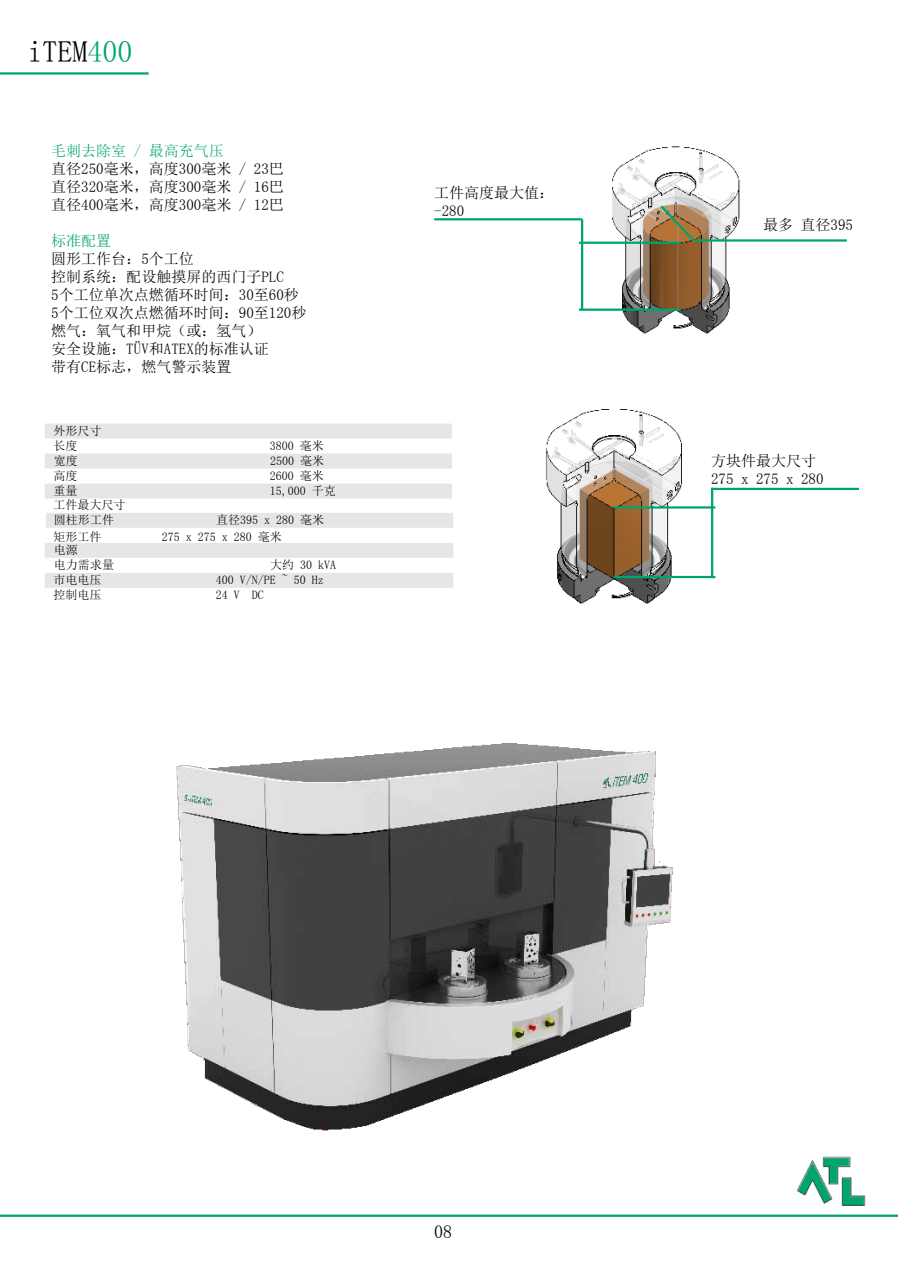
<style>
.page{position:relative;width:898px;height:1272px;background:#fff}
.page>*{position:absolute;margin:0;border:0;box-sizing:border-box;transform-origin:0 0}
.t1{font:30px "Sim Sun";color:#000}
.t2{font:18px "Sim Sun";color:#000}
.t3{font:15px/18px "Sim Sun";color:#000}
.t4{font:15px "Sim Sun";color:#00a56d}
.t5{font:12px/15px "Sim Sun";color:#000}
.s1{color:#00a56d}
</style>
<div class="page">
<img style="left:796px;top:1156px;width:70px;height:50px">
<hr style="left:0;top:1214px;width:897px;height:2px;background:#00a56d">
<hr style="left:0;top:72px;width:149px;height:3px;background:#00a56d">
<img style="left:612px;top:146px;width:140px;height:188px">
<svg style="left:658px;top:203px;width:38px;height:41px"></svg>
<hr style="left:692px;top:239px;width:154px;height:2px;background:#00a56d">
<hr style="left:578px;top:241px;width:102px;height:3px;background:#00a56d">
<hr style="left:578px;top:308px;width:102px;height:3px;background:#00a56d">
<hr style="left:580px;top:219px;width:3px;height:91px;background:#00a56d">
<hr style="left:434px;top:218px;width:148px;height:2px;background:#00a56d">
<img style="left:545px;top:409px;width:174px;height:195px">
<hr style="left:613px;top:506px;width:102px;height:2px;background:#00a56d">
<hr style="left:613px;top:576px;width:102px;height:2px;background:#00a56d">
<hr style="left:710px;top:488px;width:3px;height:90px;background:#00a56d">
<hr style="left:710px;top:488px;width:148px;height:2px;background:#00a56d">
<img style="left:176px;top:743px;width:497px;height:388px">
<div style="left:45px;top:423px;width:407px;height:15px;background:#e6e6e6"></div>
<div style="left:45px;top:453px;width:407px;height:15px;background:#e6e6e6"></div>
<div style="left:45px;top:483px;width:407px;height:15px;background:#e6e6e6"></div>
<div style="left:46px;top:513px;width:407px;height:15px;background:#e6e6e6"></div>
<div style="left:45px;top:543px;width:408px;height:15px;background:#e6e6e6"></div>
<div style="left:45px;top:573px;width:408px;height:15px;background:#e6e6e6"></div>
<h1 class="t1" style="left:28px;top:36px;width:106px">iTEM<span class="s1">400</span></h1>
<p class="t4" style="left:51px;top:143px;width:174px">毛刺去除室 / 最高充气压</p>
<p class="t3" style="left:51px;top:159px;width:234px;text-align:justify">直径250毫米，高度300毫米 / 23巴直径320毫米，高度300毫米 / 16巴直径400毫米，高度300毫米 / 12巴</p>
<p class="t4" style="left:51px;top:233px;width:61px">标准配置</p>
<p class="t3" style="left:51px;top:249px;width:256px">圆形工作台：5个工位<br>控制系统：配设触摸屏的西门子PLC<br>5个工位单次点燃循环时间：30至60秒<br>5个工位双次点燃循环时间：90至120秒燃气：氧气和甲烷（或：氢气）<br>安全设施：TÜV和ATEX的标准认证<br>带有CE标志，燃气警示装置</p>
<p class="t5" style="left:54px;top:423px;width:49px">外形尺寸长度</p>
<p class="t5" style="left:270px;top:438px;width:55px">3800 毫米</p>
<p class="t5" style="left:54px;top:453px;width:25px">宽度</p>
<p class="t5" style="left:270px;top:453px;width:55px">2500 毫米</p>
<p class="t5" style="left:54px;top:468px;width:25px">高度</p>
<p class="t5" style="left:270px;top:468px;width:55px">2600 毫米</p>
<p class="t5" style="left:54px;top:497px;width:73px">工件最大尺寸圆柱形工件</p>
<p class="t5" style="left:54px;top:483px;width:25px">重量</p>
<p class="t5" style="left:270px;top:483px;width:67px">15,000 千克</p>
<p class="t5" style="left:216px;top:512px;width:109px">直径395 x 280 毫米</p>
<p class="t5" style="left:54px;top:529px;width:49px">矩形工件</p>
<p class="t5" style="left:162px;top:529px;width:121px">275 x 275 x 280 毫米</p>
<p class="t5" style="left:54px;top:542px;width:61px">电源<br>电力需求量</p>
<p class="t5" style="left:270px;top:557px;width:67px">大约 30 kVA</p>
<p class="t5" style="left:54px;top:572px;width:49px">市电电压</p>
<p class="t5" style="left:216px;top:572px;width:109px">400 V/N/PE ~ 50 Hz</p>
<p class="t5" style="left:54px;top:587px;width:49px">控制电压</p>
<p class="t5" style="left:216px;top:587px;width:49px">24 V DC</p>
<p class="t3" style="left:434px;top:183px;width:121px">工件高度最大值：-280</p>
<p class="t3" style="left:762px;top:216px;width:91px">最多 直径395</p>
<p class="t3" style="left:710px;top:451px;width:114px">方块件最大尺寸<br>275 x 275 x 280</p>
<p class="t2" style="left:434px;top:1222px;width:19px">08</p>
</div>
